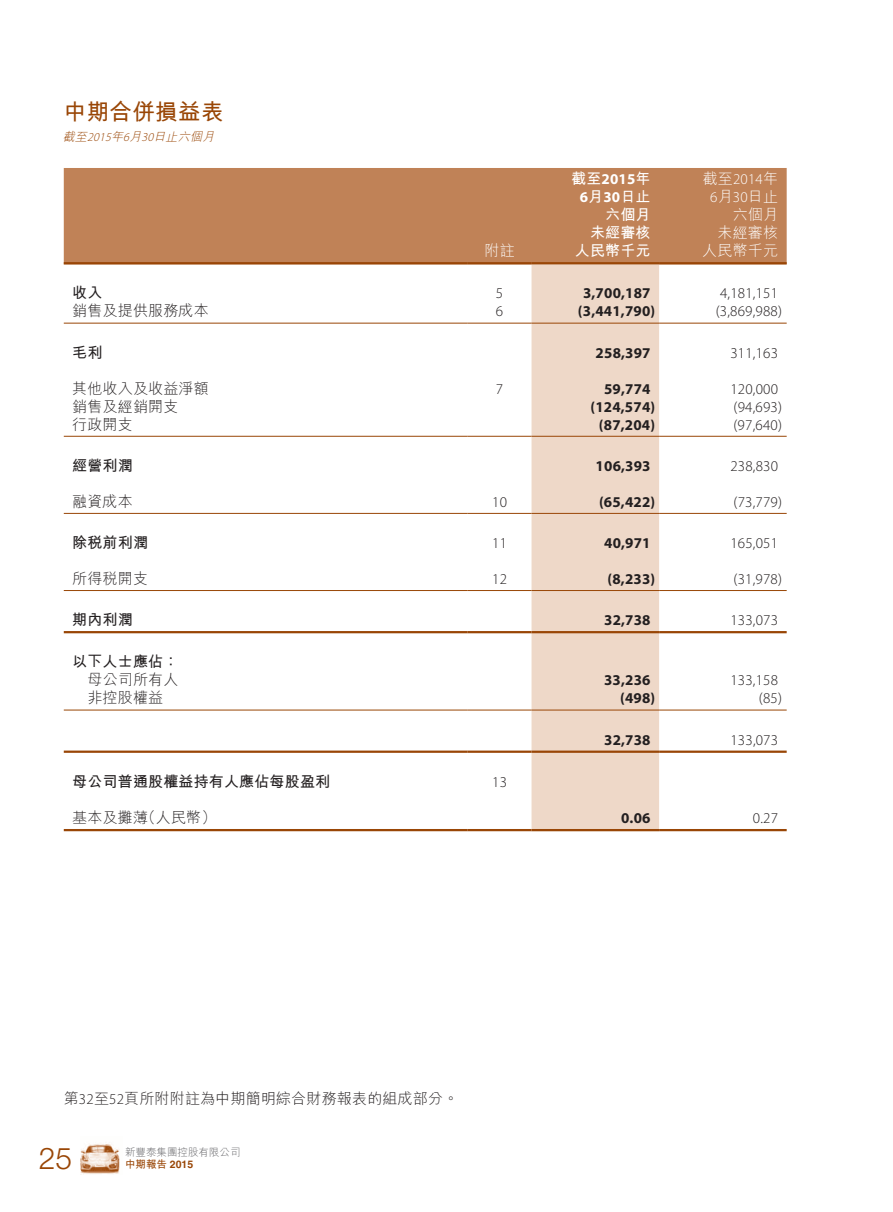
<style>
.page{position:relative;width:893px;height:1212px;background:#fff}
.page>*{position:absolute;margin:0;border:0;box-sizing:border-box;transform-origin:0 0}
.t1{font:300 30px "Helvetica Neue LT Std";color:#994606}
.t2{font:700 22.5px "M Hei HK";letter-spacing:.015em;color:#994606}
.t3{font:300 15px "Myriad Pro";letter-spacing:.015em;color:#231f20}
.t4{font:700 15px "Myriad Pro";letter-spacing:.01em;color:#231f20}
.t5{font:300 15px "M Hei HK";letter-spacing:.015em;color:#231f20}
.t6{font:700 15px "M Hei HK";letter-spacing:.01em;color:#231f20}
.t7{font:300 15px "M Hei HK";letter-spacing:.015em;color:#fff}
.t8{font:700 15px "Myriad Pro";letter-spacing:.01em;color:#fff}
.t9{font:300 15px "Myriad Pro";letter-spacing:.015em;color:#fff}
.t10{font:700 15px "M Hei HK";letter-spacing:.01em;color:#fff}
.t11{font:italic 300 12px "M Hei HK";color:#994606}
.t12{font:300 10.5px "M Hei HK";color:#636366}
.t13{font:700 10.5px "M Hei HK";color:#994606}
.s1{font-family:"Myriad Pro"}
.s2{font-family:"M Hei HK"}
.s3{font-family:"Helvetica LT Std"}
</style>
<div class="page">
<img style="left:80px;top:1144px;width:40px;height:30px">
<div style="left:64px;top:168px;width:723px;height:94px;background:#c08257"></div>
<div style="left:531px;top:264px;width:128px;height:565px;background:#eed8c8"></div>
<hr style="left:64px;top:262px;width:404px;height:2px;background:#994606">
<hr style="left:468px;top:262px;width:63px;height:2px;background:#994606">
<hr style="left:531px;top:262px;width:128px;height:2px;background:#994606">
<hr style="left:659px;top:262px;width:128px;height:2px;background:#994606">
<hr style="left:64px;top:323px;width:404px;height:1px;background:#994606">
<hr style="left:468px;top:323px;width:63px;height:1px;background:#994606">
<hr style="left:531px;top:323px;width:128px;height:1px;background:#994606">
<hr style="left:659px;top:323px;width:128px;height:1px;background:#994606">
<hr style="left:64px;top:436px;width:404px;height:1px;background:#994606">
<hr style="left:468px;top:436px;width:63px;height:1px;background:#994606">
<hr style="left:531px;top:436px;width:128px;height:1px;background:#994606">
<hr style="left:659px;top:436px;width:128px;height:1px;background:#994606">
<hr style="left:64px;top:513px;width:404px;height:1px;background:#994606">
<hr style="left:468px;top:513px;width:63px;height:1px;background:#994606">
<hr style="left:531px;top:513px;width:128px;height:1px;background:#994606">
<hr style="left:659px;top:513px;width:128px;height:1px;background:#994606">
<hr style="left:64px;top:590px;width:404px;height:1px;background:#994606">
<hr style="left:468px;top:590px;width:63px;height:1px;background:#994606">
<hr style="left:531px;top:590px;width:128px;height:1px;background:#994606">
<hr style="left:659px;top:590px;width:128px;height:1px;background:#994606">
<hr style="left:64px;top:631px;width:404px;height:2px;background:#994606">
<hr style="left:468px;top:631px;width:63px;height:2px;background:#994606">
<hr style="left:531px;top:631px;width:128px;height:2px;background:#994606">
<hr style="left:659px;top:631px;width:128px;height:2px;background:#994606">
<hr style="left:64px;top:710px;width:404px;height:1px;background:#994606">
<hr style="left:468px;top:710px;width:63px;height:1px;background:#994606">
<hr style="left:531px;top:710px;width:128px;height:1px;background:#994606">
<hr style="left:659px;top:710px;width:128px;height:1px;background:#994606">
<hr style="left:64px;top:750px;width:404px;height:3px;background:#994606">
<hr style="left:468px;top:750px;width:63px;height:3px;background:#994606">
<hr style="left:531px;top:750px;width:128px;height:3px;background:#994606">
<hr style="left:659px;top:750px;width:128px;height:3px;background:#994606">
<hr style="left:64px;top:829px;width:404px;height:2px;background:#994606">
<hr style="left:468px;top:829px;width:63px;height:2px;background:#994606">
<hr style="left:531px;top:829px;width:128px;height:2px;background:#994606">
<hr style="left:659px;top:829px;width:128px;height:2px;background:#994606">
<h2 class="t2" style="left:64px;top:95px;width:161px">中期合併損益表</h2>
<p class="t11" style="left:63px;top:129px;width:157px">截至<span class="s1">2015</span>年<span class="s1">6</span>月<span class="s1">30</span>日止六個月</p>
<p class="t8" style="left:571px;top:171px;width:81px"><span class="s2">截至</span>2015<span class="s2">年</span></p>
<p class="t9" style="left:703px;top:171px;width:77px"><span class="s2">截至</span>2014<span class="s2">年</span></p>
<p class="t8" style="left:580px;top:189px;width:72px">6<span class="s2">月</span>30<span class="s2">日止</span></p>
<p class="t9" style="left:710px;top:189px;width:69px">6<span class="s2">月</span>30<span class="s2">日止</span></p>
<p class="t10" style="left:605px;top:204px;width:47px">六個月</p>
<p class="t7" style="left:733px;top:204px;width:47px">六個月</p>
<p class="t10" style="left:590px;top:222px;width:62px">未經審核</p>
<p class="t7" style="left:717px;top:222px;width:62px">未經審核</p>
<p class="t7" style="left:484px;top:240px;width:32px">附註</p>
<p class="t10" style="left:575px;top:240px;width:77px">人民幣千元</p>
<p class="t7" style="left:702px;top:240px;width:77px">人民幣千元</p>
<p class="t6" style="left:72px;top:282px;width:32px">收入</p>
<p class="t3" style="left:496px;top:285px;width:9px">5</p>
<p class="t4" style="left:583px;top:285px;width:69px">3,700,187</p>
<p class="t3" style="left:720px;top:285px;width:60px">4,181,151</p>
<p class="t5" style="left:72px;top:300px;width:138px">銷售及提供服務成本</p>
<p class="t3" style="left:496px;top:303px;width:9px">6</p>
<p class="t4" style="left:578px;top:303px;width:79px">(3,441,790)</p>
<p class="t3" style="left:716px;top:303px;width:68px">(3,869,988)</p>
<p class="t6" style="left:72px;top:341px;width:32px">毛利</p>
<p class="t4" style="left:596px;top:344px;width:56px">258,397</p>
<p class="t3" style="left:730px;top:344px;width:49px">311,163</p>
<p class="t5" style="left:72px;top:378px;width:138px">其他收入及收益淨額</p>
<p class="t3" style="left:496px;top:380px;width:9px">7</p>
<p class="t4" style="left:604px;top:380px;width:48px">59,774</p>
<p class="t3" style="left:730px;top:380px;width:49px">120,000</p>
<p class="t5" style="left:72px;top:396px;width:108px">銷售及經銷開支</p>
<p class="t4" style="left:590px;top:398px;width:66px">(124,574)</p>
<p class="t3" style="left:733px;top:398px;width:50px">(94,693)</p>
<p class="t5" style="left:72px;top:414px;width:62px">行政開支</p>
<p class="t4" style="left:599px;top:416px;width:58px">(87,204)</p>
<p class="t3" style="left:733px;top:416px;width:50px">(97,640)</p>
<p class="t6" style="left:72px;top:454px;width:62px">經營利潤</p>
<p class="t4" style="left:596px;top:457px;width:56px">106,393</p>
<p class="t3" style="left:730px;top:457px;width:49px">238,830</p>
<p class="t5" style="left:72px;top:491px;width:62px">融資成本</p>
<p class="t3" style="left:492px;top:493px;width:16px">10</p>
<p class="t4" style="left:599px;top:493px;width:58px">(65,422)</p>
<p class="t3" style="left:733px;top:493px;width:50px">(73,779)</p>
<p class="t6" style="left:72px;top:531px;width:77px">除稅前利潤</p>
<p class="t3" style="left:492px;top:535px;width:16px">11</p>
<p class="t4" style="left:604px;top:534px;width:48px">40,971</p>
<p class="t3" style="left:730px;top:535px;width:49px">165,051</p>
<p class="t5" style="left:72px;top:568px;width:77px">所得稅開支</p>
<p class="t3" style="left:492px;top:571px;width:16px">12</p>
<p class="t4" style="left:608px;top:570px;width:49px">(8,233)</p>
<p class="t3" style="left:733px;top:571px;width:50px">(31,978)</p>
<p class="t6" style="left:72px;top:609px;width:62px">期內利潤</p>
<p class="t4" style="left:604px;top:611px;width:48px">32,738</p>
<p class="t3" style="left:730px;top:612px;width:49px">133,073</p>
<p class="t6" style="left:72px;top:651px;width:108px">以下人士應佔：</p>
<p class="t5" style="left:87px;top:669px;width:92px">母公司所有人</p>
<p class="t4" style="left:604px;top:672px;width:48px">33,236</p>
<p class="t3" style="left:730px;top:672px;width:49px">133,158</p>
<p class="t5" style="left:87px;top:687px;width:77px">非控股權益</p>
<p class="t4" style="left:620px;top:690px;width:37px">(498)</p>
<p class="t3" style="left:759px;top:690px;width:25px">(85)</p>
<p class="t4" style="left:604px;top:731px;width:48px">32,738</p>
<p class="t3" style="left:730px;top:731px;width:49px">133,073</p>
<p class="t6" style="left:72px;top:770px;width:259px">母公司普通股權益持有人應佔每股盈利</p>
<p class="t3" style="left:492px;top:774px;width:16px">13</p>
<p class="t5" style="left:72px;top:807px;width:146px">基本及攤薄（人民幣）</p>
<p class="t4" style="left:621px;top:809px;width:31px">0.06</p>
<p class="t3" style="left:753px;top:810px;width:27px">0.27</p>
<p class="t5" style="left:64px;top:1088px;width:396px">第<span class="s1">32</span>至<span class="s1">52</span>頁所附附註為中期簡明綜合財務報表的組成部分。</p>
<p class="t12" style="left:125px;top:1145px;width:117px">新豐泰集團控股有限公司</p>
<h1 class="t1" style="left:39px;top:1140px;width:35px">25</h1>
<p class="t13" style="left:125px;top:1157px;width:70px">中期報告 <span class="s3">2015</span></p>
</div>
